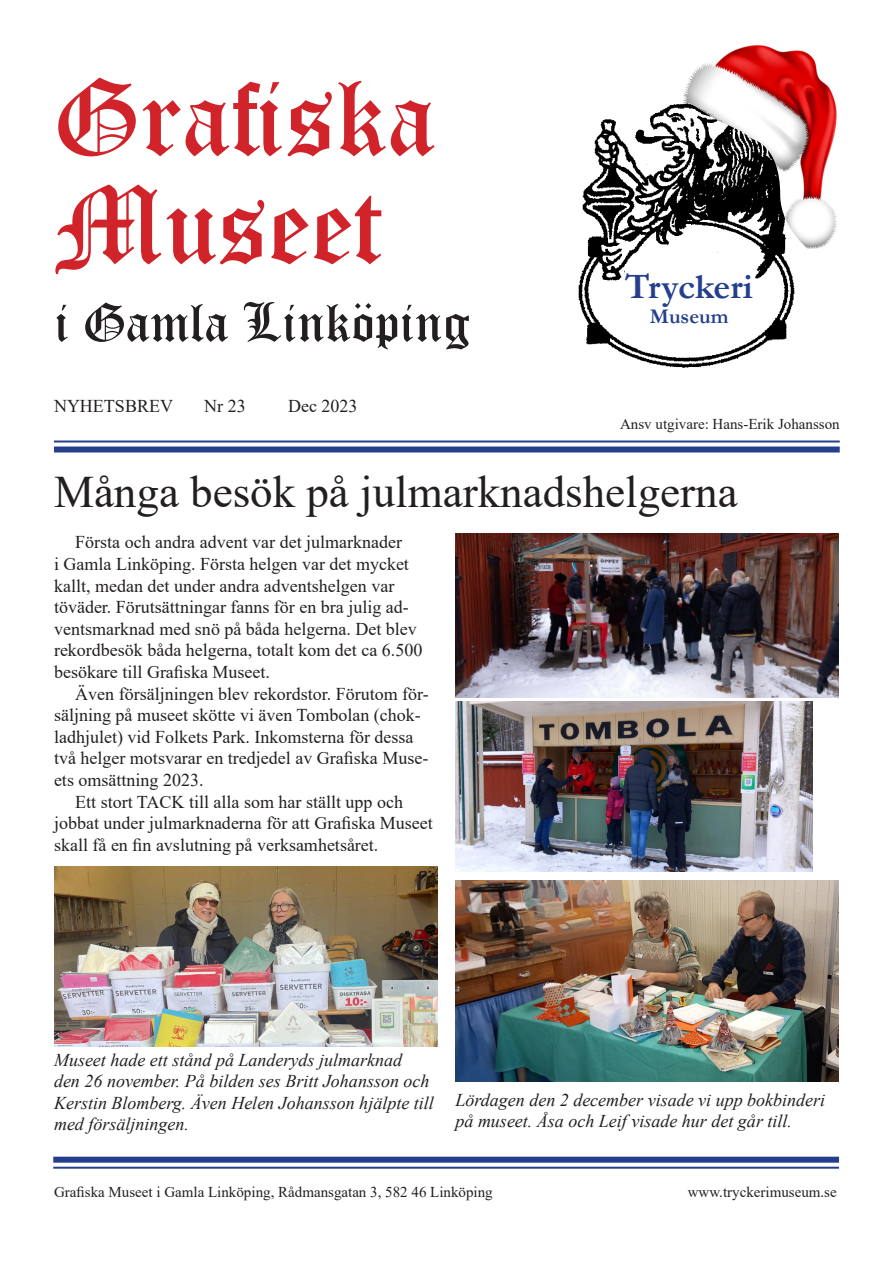
<style>
.page{position:relative;width:893px;height:1263px;background:#fff}
.page>*{position:absolute;margin:0;border:0;box-sizing:border-box;transform-origin:0 0}
.t1{font:108px/108px "Old English Text";color:#d1232a}
.t2{font:54px "Old English Text";color:#231f20}
.t3{font:45px "Times New Roman";color:#231f20}
.t4{font:700 36px "Garamond";color:#253f8e}
.t5{font:700 21px "Garamond";color:#253f8e}
.t6{font:18px/21.6px "Times New Roman";color:#231f20}
.t7{font:italic 18px/21.6px "Times New Roman";color:#231f20}
.t8{font:15px "Times New Roman";color:#231f20}
</style>
<div class="page">
<hr style="left:54px;top:440px;width:786px;height:2px;background:#253f8e">
<div style="left:54px;top:446px;width:786px;height:6px;background:#253f8e"></div>
<div style="left:53px;top:1157px;width:786px;height:6px;background:#253f8e"></div>
<hr style="left:53px;top:1167px;width:786px;height:2px;background:#253f8e">
<img style="left:686px;top:45px;width:151px;height:204px">
<img style="left:578px;top:87px;width:236px;height:281px">
<div style="left:625px;top:264px;width:128px;height:69px;background:#fff"></div>
<img style="left:455px;top:880px;width:384px;height:201px">
<img style="left:54px;top:866px;width:383px;height:180px">
<img style="left:455px;top:702px;width:357px;height:170px">
<img style="left:455px;top:534px;width:384px;height:163px">
<h1 class="t1" style="left:54px;top:60px;width:383px">Grafiska<br>Museet</h1>
<h2 class="t2" style="left:54px;top:288px;width:417px">i Gamla Linköping</h2>
<p class="t6" style="left:54px;top:395px;width:120px">NYHETSBREV</p>
<p class="t6" style="left:204px;top:395px;width:43px">Nr 23</p>
<p class="t6" style="left:288px;top:395px;width:71px">Dec 2023</p>
<h3 class="t4" style="left:625px;top:262px;width:129px">Tryckeri</h3>
<p class="t5" style="left:650px;top:302px;width:80px">Museum</p>
<p class="t8" style="left:620px;top:414px;width:221px">Ansv utgivare: Hans-Erik Johansson</p>
<h3 class="t3" style="left:54px;top:461px;width:685px">Många besök på julmarknadshelgerna</h3>
<p class="t6" style="left:54px;top:531px;width:370px;text-indent:21px">Första och andra advent var det julmarknader<br>i Gamla Linköping. Första helgen var det mycket kallt, medan det under andra adventshelgen var töväder. Förutsättningar fanns för en bra julig ad&shy;ventsmarknad med snö på båda helgerna. Det blev rekordbesök båda helgerna, totalt kom det ca 6.500 besökare till Grafiska Museet.</p>
<p class="t6" style="left:54px;top:682px;width:376px;text-indent:21px">Även försäljningen blev rekordstor. Förutom för&shy;säljning på museet skötte vi även Tombolan (chok&shy;ladhjulet) vid Folkets Park. Inkomsterna för dessa två helger motsvarar en tredjedel av Grafiska Muse&shy;ets omsättning 2023.</p>
<p class="t6" style="left:54px;top:790px;width:380px;text-indent:21px">Ett stort TACK till alla som har ställt upp och jobbat under julmarknaderna för att Grafiska Museet skall få en fin avslutning på verksamhetsåret.</p>
<p class="t7" style="left:54px;top:1048px;width:381px">Museet hade ett stånd på Landeryds julmarknad<br>den 26 november. På bilden ses Britt Johansson och Kerstin Blomberg. Även Helen Johansson hjälpte till med försäljningen.</p>
<p class="t7" style="left:455px;top:1088px;width:371px">Lördagen den 2 december visade vi upp bokbinderi på museet. Åsa och Leif visade hur det går till.</p>
<p class="t8" style="left:54px;top:1181px;width:440px">Grafiska Museet i Gamla Linköping, Rådmansgatan 3, 582 46 Linköping</p>
<p class="t8" style="left:688px;top:1181px;width:150px">www.tryckerimuseum.se</p>
</div>
